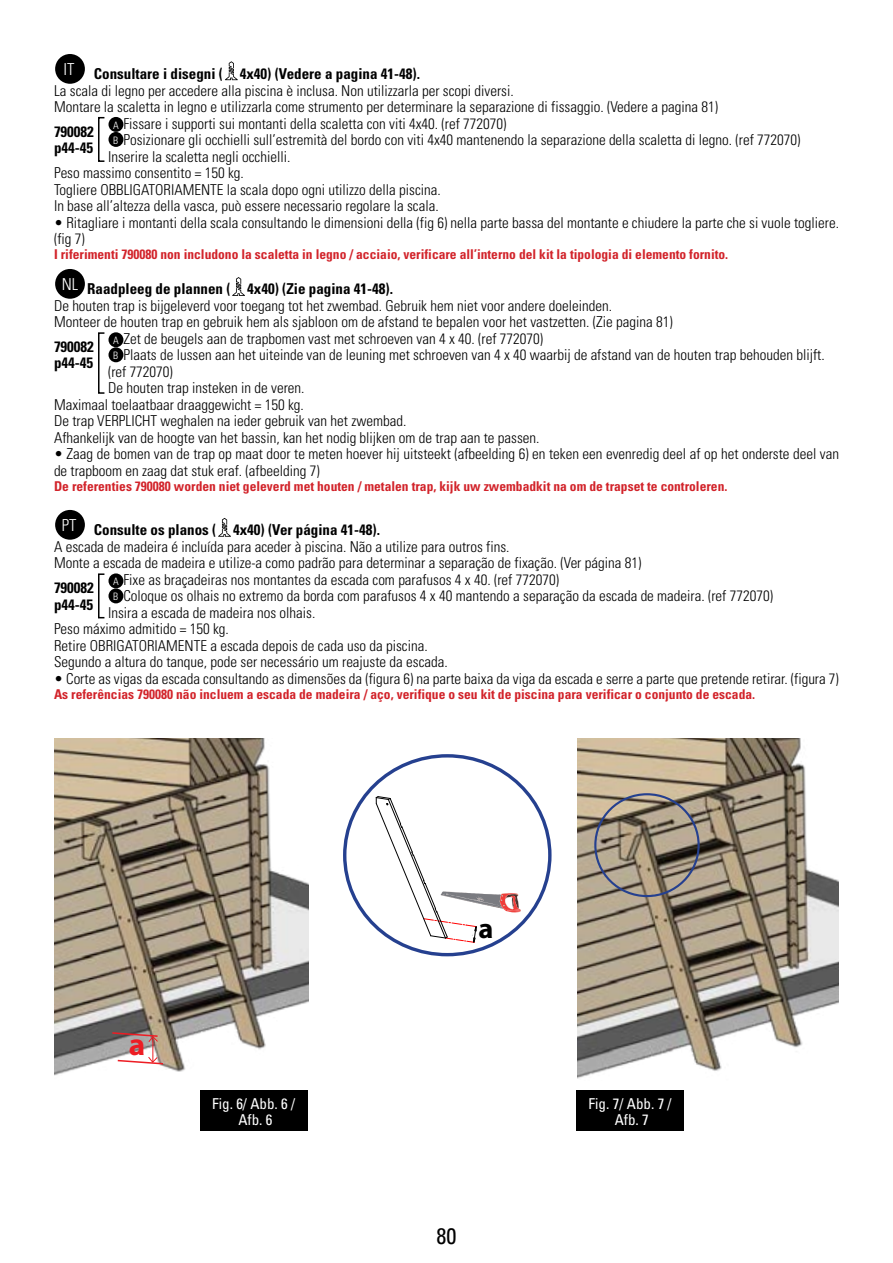
<style>
.page{position:relative;width:893px;height:1263px;background:#fff}
.page>*{position:absolute;margin:0;border:0;box-sizing:border-box;transform-origin:0 0}
.t1{font:700 31.35px "Myriad Pro";color:#ed1d24}
.t2{font:700 28.35px "Myriad Pro";color:#000}
.t3{font:condensed 22.5px "Univers";color:#000}
.t4{font:300 condensed 16.5px "Univers";color:#fff}
.t5{font:300 condensed 15px/16.5px "Univers";color:#000}
.t6{font:700 condensed 15px/16.5px "Univers";color:#000}
.t7{font:condensed 15px/16.5px "Univers";color:#fff;text-align:center}
.t8{font:700 condensed 13.5px "Univers";color:#d2232a}
.t9{font:300 condensed 10.2px "Univers";color:#fff}
</style>
<div class="page">
<img style="left:54px;top:739px;width:254px;height:337px">
<svg style="left:111px;top:1031px;width:54px;height:34px"></svg>
<img style="left:577px;top:739px;width:262px;height:340px">
<div style="left:594px;top:793px;width:106px;height:104px;border:2px solid #25408f;border-radius:50%"></div>
<div style="left:200px;top:1090px;width:108px;height:41px;background:#000"></div>
<div style="left:577px;top:1090px;width:107px;height:41px;background:#000"></div>
<div style="left:55px;top:54px;width:30px;height:30px;background:#000;border-radius:50%"></div>
<svg style="left:225px;top:61px;width:13px;height:19px"></svg>
<div style="left:55px;top:510px;width:30px;height:30px;background:#000;border-radius:50%"></div>
<div style="left:55px;top:269px;width:30px;height:30px;background:#000;border-radius:50%"></div>
<svg style="left:232px;top:277px;width:13px;height:19px"></svg>
<svg style="left:218px;top:518px;width:13px;height:19px"></svg>
<div style="left:98px;top:117px;width:7px;height:45px;border:2px solid #000"></div>
<div style="left:98px;top:332px;width:7px;height:62px;border:2px solid #000"></div>
<div style="left:98px;top:573px;width:7px;height:45px;border:2px solid #000"></div>
<div style="left:108px;top:117px;width:15px;height:15px;background:#000;border-radius:50%"></div>
<div style="left:108px;top:332px;width:15px;height:15px;background:#000;border-radius:50%"></div>
<div style="left:108px;top:573px;width:15px;height:15px;background:#000;border-radius:50%"></div>
<div style="left:108px;top:132px;width:15px;height:15px;background:#000;border-radius:50%"></div>
<div style="left:108px;top:347px;width:15px;height:15px;background:#000;border-radius:50%"></div>
<div style="left:108px;top:588px;width:15px;height:15px;background:#000;border-radius:50%"></div>
<svg style="left:345px;top:756px;width:182px;height:199px"></svg>
<svg style="left:194px;top:800px;width:4px;height:3px"></svg>
<p class="t4" style="left:63px;top:59px;width:12px">IT</p>
<p class="t6" style="left:94px;top:65px;width:328px">Consultare i disegni ( 4x40) (Vedere a pagina 41-48).</p>
<p class="t5" style="left:54px;top:82px;width:461px">La scala di legno per accedere alla piscina è inclusa. Non utilizzarla per scopi diversi.</p>
<p class="t5" style="left:54px;top:99px;width:666px">Montare la scaletta in legno e utilizzarla come strumento per determinare la separazione di fissaggio. (Vedere a pagina 81)</p>
<p class="t5" style="left:123px;top:115px;width:385px">Fissare i supporti sui montanti della scaletta con viti 4x40. (ref 772070)</p>
<p class="t5" style="left:123px;top:132px;width:679px">Posizionare gli occhielli sull’estremità del bordo con viti 4x40 mantenendo la separazione della scaletta di legno. (ref 772070)</p>
<p class="t5" style="left:108px;top:148px;width:184px">Inserire la scaletta negli occhielli.</p>
<p class="t5" style="left:54px;top:165px;width:191px">Peso massimo consentito = 150 kg.</p>
<p class="t5" style="left:54px;top:181px;width:388px">Togliere OBBLIGATORIAMENTE la scala dopo ogni utilizzo della piscina.</p>
<p class="t5" style="left:54px;top:198px;width:386px">In base all’altezza della vasca, può essere necessario regolare la scala.</p>
<p class="t5" style="left:54px;top:214px;width:786px">• Ritagliare i montanti della scala consultando le dimensioni della (fig 6) nella parte bassa del montante e chiudere la parte che si vuole togliere. (fig 7)</p>
<p class="t8" style="left:54px;top:246px;width:676px">I riferimenti 790080 non includono la scaletta in legno / acciaio, verificare all’interno del kit la tipologia di elemento fornito.</p>
<p class="t9" style="left:113px;top:119px;width:7px">A</p>
<p class="t6" style="left:54px;top:123px;width:41px">790082 p44-45</p>
<p class="t9" style="left:113px;top:134px;width:7px">B</p>
<p class="t4" style="left:62px;top:275px;width:18px">NL</p>
<p class="t6" style="left:87px;top:280px;width:307px">Raadpleeg de plannen ( 4x40) (Zie pagina 41-48).</p>
<p class="t5" style="left:54px;top:297px;width:559px">De houten trap is bijgeleverd voor toegang tot het zwembad. Gebruik hem niet voor andere doeleinden.</p>
<p class="t5" style="left:54px;top:314px;width:620px">Monteer de houten trap en gebruik hem als sjabloon om de afstand te bepalen voor het vastzetten. (Zie pagina 81)</p>
<p class="t5" style="left:123px;top:330px;width:421px">Zet de beugels aan de trapbomen vast met schroeven van 4 x 40. (ref 772070)</p>
<p class="t5" style="left:123px;top:347px;width:703px">Plaats de lussen aan het uiteinde van de leuning met schroeven van 4 x 40 waarbij de afstand van de houten trap behouden blijft.</p>
<p class="t5" style="left:108px;top:363px;width:66px">(ref 772070)</p>
<p class="t5" style="left:108px;top:380px;width:198px">De houten trap insteken in de veren.</p>
<p class="t5" style="left:54px;top:396px;width:251px">Maximaal toelaatbaar draaggewicht = 150 kg.</p>
<p class="t5" style="left:54px;top:413px;width:354px">De trap VERPLICHT weghalen na ieder gebruik van het zwembad.</p>
<p class="t5" style="left:54px;top:429px;width:487px">Afhankelijk van de hoogte van het bassin, kan het nodig blijken om de trap aan te passen.</p>
<p class="t5" style="left:54px;top:446px;width:787px">• Zaag de bomen van de trap op maat door te meten hoever hij uitsteekt (afbeelding 6) en teken een evenredig deel af op het onderste deel van de trapboom en zaag dat stuk eraf. (afbeelding 7)</p>
<p class="t8" style="left:54px;top:478px;width:675px">De referenties 790080 worden niet geleverd met houten / metalen trap, kijk uw zwembadkit na om de trapset te controleren.</p>
<p class="t6" style="left:94px;top:521px;width:288px">Consulte os planos ( 4x40) (Ver página 41-48).</p>
<p class="t5" style="left:54px;top:538px;width:457px">A escada de madeira é incluída para aceder à piscina. Não a utilize para outros fins.</p>
<p class="t5" style="left:54px;top:554px;width:589px">Monte a escada de madeira e utilize-a como padrão para determinar a separação de fixação. (Ver página 81)</p>
<p class="t5" style="left:123px;top:571px;width:437px">Fixe as braçadeiras nos montantes da escada com parafusos 4 x 40. (ref 772070)</p>
<p class="t5" style="left:123px;top:587px;width:651px">Coloque os olhais no extremo da borda com parafusos 4 x 40 mantendo a separação da escada de madeira. (ref 772070)</p>
<p class="t5" style="left:108px;top:604px;width:209px">Insira a escada de madeira nos olhais.</p>
<p class="t5" style="left:54px;top:620px;width:176px">Peso máximo admitido = 150 kg.</p>
<p class="t5" style="left:54px;top:637px;width:375px">Retire OBRIGATORIAMENTE a escada depois de cada uso da piscina.</p>
<p class="t5" style="left:54px;top:653px;width:395px">Segundo a altura do tanque, pode ser necessário um reajuste da escada.</p>
<p class="t5" style="left:54px;top:670px;width:786px">• Corte as vigas da escada consultando as dimensões da (figura 6) na parte baixa da viga da escada e serre a parte que pretende retirar. (figura 7)</p>
<p class="t8" style="left:54px;top:686px;width:703px">As referências 790080 não incluem a escada de madeira / aço, verifique o seu kit de piscina para verificar o conjunto de escada.</p>
<p class="t9" style="left:113px;top:334px;width:7px">A</p>
<p class="t6" style="left:54px;top:338px;width:41px">790082 p44-45</p>
<p class="t9" style="left:113px;top:349px;width:7px">B</p>
<p class="t4" style="left:62px;top:516px;width:16px">PT</p>
<p class="t9" style="left:113px;top:575px;width:7px">A</p>
<p class="t6" style="left:54px;top:579px;width:41px">790082 p44-45</p>
<p class="t9" style="left:113px;top:590px;width:7px">B</p>
<h1 class="t1" style="left:129px;top:1024px;width:18px">a</h1>
<h2 class="t2" style="left:478px;top:910px;width:16px">a</h2>
<p class="t7" style="left:212px;top:1094px;width:85px">Fig. 6/ Abb. 6 /<br>Afb. 6</p>
<p class="t7" style="left:588px;top:1094px;width:85px">Fig. 7/ Abb. 7 /<br>Afb. 7</p>
<h3 class="t3" style="left:436px;top:1221px;width:21px">80</h3>
</div>
